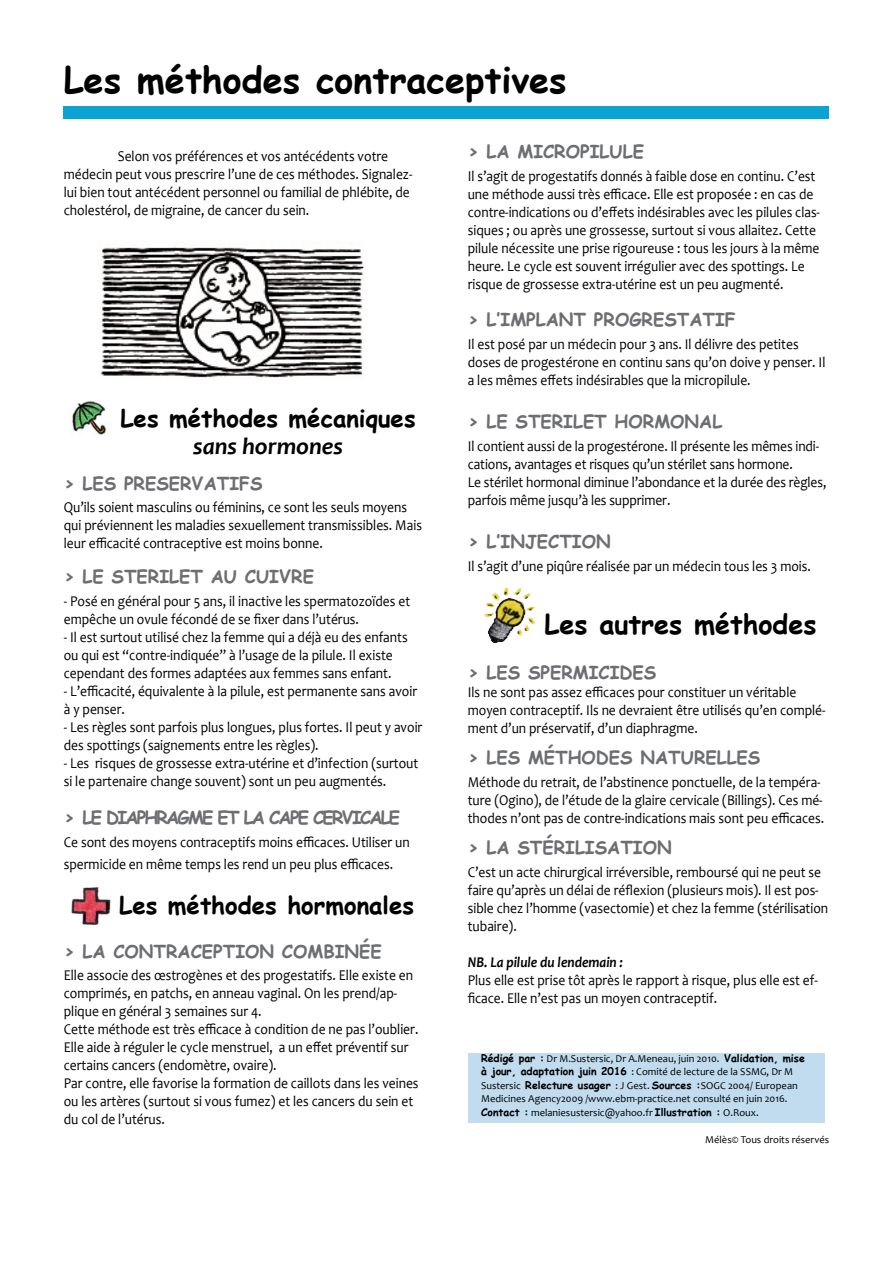
<style>
.page{position:relative;width:893px;height:1263px;background:#fff}
.page>*{position:absolute;margin:0;border:0;box-sizing:border-box;transform-origin:0 0}
.t1{font:700 36px "Comic Sans MS";color:#000}
.t2{font:700 27px "Comic Sans MS";color:#000}
.BODY{font:700 24px/27px "Comic Sans MS";color:#000;text-align:center}
.t3{font:700 18px "Comic Sans MS";color:#6d6e71}
.t4{font:700 18px "Comic Sans MS";letter-spacing:-.1em;color:#6d6e71}
.new_body__6{font:15px/18px "Candara";color:#000;scale:.9 1}
.t5{font:italic 700 15px "Candara";color:#000;scale:.9 1}
.t6{font:10.5px/13.5px "Candara";color:#000}
.s1{font-family:"Candara";font-style:italic}
.s2{font-family:"Comic Sans MS";font-weight:700}
</style>
<div class="page">
<img style="left:100px;top:246px;width:264px;height:132px">
<img style="left:72px;top:401px;width:35px;height:34px">
<img style="left:71px;top:887px;width:40px;height:38px">
<img style="left:484px;top:588px;width:51px;height:55px">
<div style="left:64px;top:106px;width:765px;height:13px;background:#0aa3d2"></div>
<div style="left:468px;top:1053px;width:356px;height:69px;background:#c1dcee"></div>
<p class="t1" style="left:64px;top:53px;width:504px">Les méthodes contraceptives</p>
<p class="new_body__6" style="left:64px;top:147px;width:389px;text-indent:54px">Selon vos préférences et vos antécédents votre médecin peut vous prescrire l’une de ces méthodes. Signalez&shy;lui bien tout antécédent personnel ou familial de phlébite, de cholestérol, de migraine, de cancer du sein.</p>
<p class="BODY" style="left:120px;top:404px;width:297px">Les méthodes mécaniques <span class="s1">sans hormones</span></p>
<p class="t3" style="left:64px;top:470px;width:200px">&gt; LES PRESERVATIFS</p>
<p class="new_body__6" style="left:64px;top:498px;width:399px">Qu’ils soient masculins ou féminins, ce sont les seuls moyens qui préviennent les maladies sexuellement transmissibles. Mais leur efficacité contraceptive est moins bonne.</p>
<p class="t3" style="left:64px;top:563px;width:252px">&gt; LE STERILET AU CUIVRE</p>
<p class="new_body__6" style="left:64px;top:592px;width:386px">- Posé en général pour 5 ans, il inactive les spermatozoïdes et empêche un ovule fécondé de se fixer dans l’utérus.</p>
<p class="new_body__6" style="left:64px;top:628px;width:384px">- Il est surtout utilisé chez la femme qui a déjà eu des enfants ou qui est “contre-indiquée” à l’usage de la pilule. Il existe cependant des formes adaptées aux femmes sans enfant.</p>
<p class="new_body__6" style="left:64px;top:682px;width:394px">- L’efficacité, équivalente à la pilule, est permanente sans avoir à y penser.</p>
<p class="new_body__6" style="left:64px;top:718px;width:400px">- Les règles sont parfois plus longues, plus fortes. Il peut y avoir des spottings (saignements entre les règles).</p>
<p class="new_body__6" style="left:64px;top:754px;width:395px">- Les risques de grossesse extra-utérine et d’infection (surtout si le partenaire change souvent) sont un peu augmentés.</p>
<p class="t4" style="left:64px;top:805px;width:338px">&gt; LE DIAPHRAGME ET LA CAPE CERVICALE</p>
<p class="new_body__6" style="left:64px;top:831px;width:386px;line-height:21.6px">Ce sont des moyens contraceptifs moins efficaces. Utiliser un spermicide en même temps les rend un peu plus efficaces.</p>
<p class="BODY" style="left:119px;top:891px;width:297px">Les méthodes hormonales</p>
<p class="t3" style="left:64px;top:938px;width:319px">&gt; LA CONTRACEPTION COMBINÉE</p>
<p class="new_body__6" style="left:64px;top:966px;width:390px">Elle associe des œstrogènes et des progestatifs. Elle existe en comprimés, en patchs, en anneau vaginal. On les prend/ap&shy;plique en général 3 semaines sur 4.</p>
<p class="new_body__6" style="left:64px;top:1020px;width:396px">Cette méthode est très efficace à condition de ne pas l’oublier.<br>Elle aide à réguler le cycle menstruel, a un effet préventif sur certains cancers (endomètre, ovaire).</p>
<p class="new_body__6" style="left:64px;top:1074px;width:396px">Par contre, elle favorise la formation de caillots dans les veines ou les artères (surtout si vous fumez) et les cancers du sein et du col de l’utérus.</p>
<p class="t3" style="left:468px;top:138px;width:178px">&gt; LA MICROPILULE</p>
<p class="new_body__6" style="left:468px;top:167px;width:393px">Il s’agit de progestatifs donnés à faible dose en continu. C’est une méthode aussi très efficace. Elle est proposée : en cas de contre-indications ou d’effets indésirables avec les pilules clas&shy;siques ; ou après une grossesse, surtout si vous allaitez. Cette pilule nécessite une prise rigoureuse : tous les jours à la même heure. Le cycle est souvent irrégulier avec des spottings. Le risque de grossesse extra-utérine est un peu augmenté.</p>
<p class="t3" style="left:468px;top:306px;width:270px">&gt; L’IMPLANT PROGRESTATIF</p>
<p class="new_body__6" style="left:468px;top:335px;width:399px">Il est posé par un médecin pour 3 ans. Il délivre des petites doses de progestérone en continu sans qu’on doive y penser. Il a les mêmes effets indésirables que la micropilule.</p>
<p class="t3" style="left:468px;top:408px;width:256px">&gt; LE STERILET HORMONAL</p>
<p class="new_body__6" style="left:468px;top:437px;width:392px">Il contient aussi de la progestérone. Il présente les mêmes indi&shy;cations, avantages et risques qu’un stérilet sans hormone.</p>
<p class="new_body__6" style="left:468px;top:473px;width:400px">Le stérilet hormonal diminue l’abondance et la durée des règles, parfois même jusqu’à les supprimer.</p>
<p class="t3" style="left:468px;top:528px;width:144px">&gt; L’INJECTION</p>
<p class="new_body__6" style="left:468px;top:557px;width:383px">Il s’agit d’une piqûre réalisée par un médecin tous les 3 mois.</p>
<p class="t2" style="left:544px;top:604px;width:274px">Les autres méthodes</p>
<p class="t3" style="left:468px;top:659px;width:190px">&gt; LES SPERMICIDES</p>
<p class="new_body__6" style="left:468px;top:683px;width:399px">Ils ne sont pas assez efficaces pour constituer un véritable moyen contraceptif. Ils ne devraient être utilisés qu’en complé&shy;ment d’un préservatif, d’un diaphragme.</p>
<p class="t3" style="left:468px;top:744px;width:294px">&gt; LES MÉTHODES NATURELLES</p>
<p class="new_body__6" style="left:468px;top:773px;width:398px">Méthode du retrait, de l’abstinence ponctuelle, de la tempéra&shy;ture (Ogino), de l’étude de la glaire cervicale (Billings). Ces mé&shy;thodes n’ont pas de contre-indications mais sont peu efficaces.</p>
<p class="t3" style="left:468px;top:834px;width:206px">&gt; LA STÉRILISATION</p>
<p class="new_body__6" style="left:468px;top:863px;width:402px">C’est un acte chirurgical irréversible, remboursé qui ne peut se faire qu’après un délai de réflexion (plusieurs mois). Il est pos&shy;sible chez l’homme (vasectomie) et chez la femme (stérilisation tubaire).</p>
<p class="t5" style="left:468px;top:953px;width:174px">NB. La pilule du lendemain :</p>
<p class="new_body__6" style="left:468px;top:971px;width:390px">Plus elle est prise tôt après le rapport à risque, plus elle est ef&shy;ficace. Elle n’est pas un moyen contraceptif.</p>
<p class="t6" style="left:481px;top:1051px;width:325px"><span class="s2">Rédigé par :</span> Dr M.Sustersic, Dr A.Meneau, juin 2010. <span class="s2">Validation, mise à jour, adaptation juin 2016</span> : Comité de lecture de la SSMG, Dr M Sustersic <span class="s2">Relecture usager</span> : J Gest. <span class="s2">Sources :</span>SOGC 2004/ European Medicines Agency2009 /www.ebm-practice.net consulté en juin 2016.<br><span class="s2">Contact :</span> melaniesustersic@yahoo.fr <span class="s2">Illustration :</span> O.Roux.</p>
<p class="t6" style="left:705px;top:1133px;width:125px">Mélès© Tous droits réservés</p>
</div>
